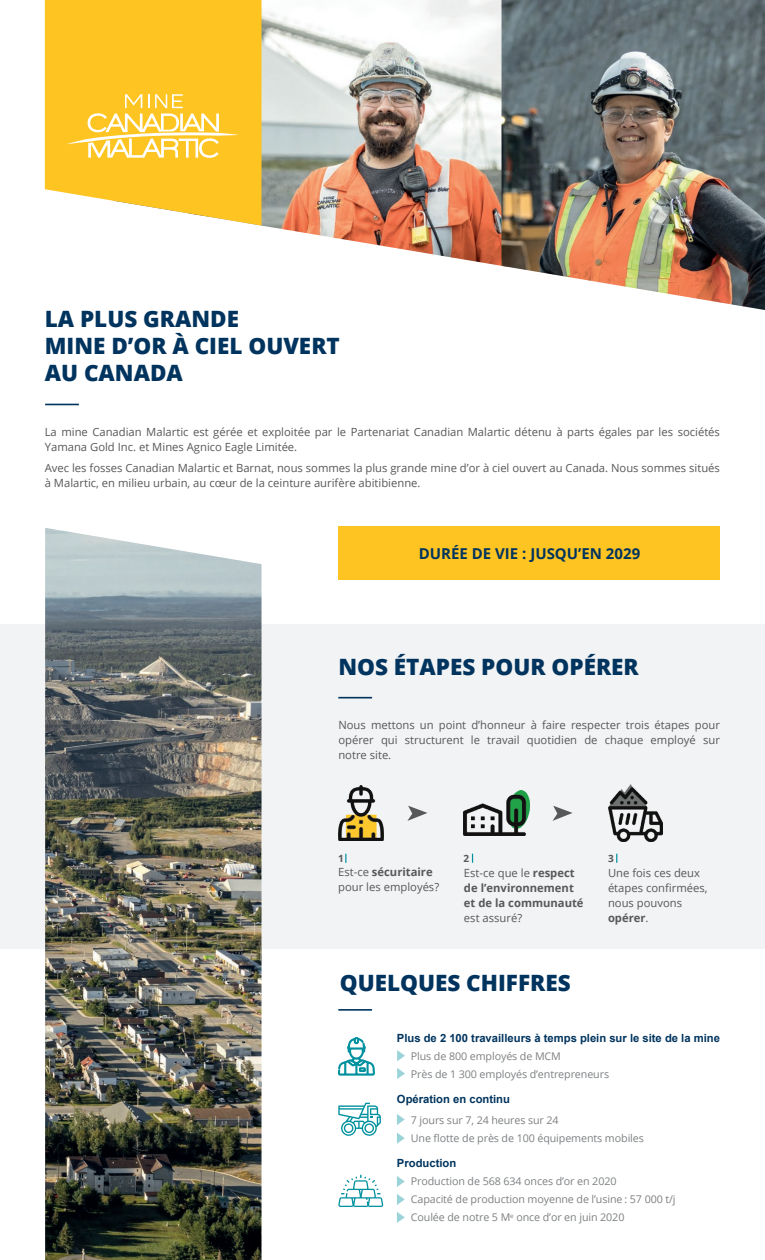
<style>
.page{position:relative;width:765px;height:1260px;background:#fff}
.page>*{position:absolute;margin:0;border:0;box-sizing:border-box;transform-origin:0 0}
.Titre{font:800 22.5px/27px "Open Sans";color:#00345e}
.encadré_-_bleu{font:700 15px "Open Sans";color:#00345e}
.Texte_courant{font:11.25px/15px "Open Sans";color:#57585a}
.intertitre{font:700 11.25px "Arial";color:#00345e}
.Texte_courant-2{font:700 11.25px/15px "Open Sans";color:#57585a}
.descriptions_icones{font:11.25px/15px "Open Sans";color:#57585a}
.liste_à_puce{font:10.62px "Open Sans";letter-spacing:-.01em;color:#7e8083}
.titre_icones{font:700 10px "Open Sans";color:#57585a}
.s1{font-weight:700}
.s2{font-weight:400}
</style>
<div class="page">
<div style="left:0;top:624px;width:765px;height:325px;background:#f2f3f4"></div>
<div style="left:339px;top:526px;width:381px;height:54px;background:#fec422"></div>
<hr style="left:45px;top:404px;width:34px;height:1px;background:#00345e">
<hr style="left:338px;top:697px;width:34px;height:1px;background:#00345e">
<hr style="left:338px;top:1009px;width:34px;height:2px;background:#00345e">
<img style="left:338px;top:786px;width:45px;height:55px">
<img style="left:464px;top:791px;width:65px;height:45px">
<img style="left:608px;top:785px;width:54px;height:57px">
<svg style="left:407px;top:806px;width:20px;height:15px"></svg>
<svg style="left:552px;top:806px;width:21px;height:15px"></svg>
<svg style="left:338px;top:1037px;width:37px;height:39px"></svg>
<svg style="left:338px;top:1103px;width:43px;height:33px"></svg>
<svg style="left:397px;top:1050px;width:8px;height:11px"></svg>
<svg style="left:397px;top:1114px;width:8px;height:11px"></svg>
<svg style="left:397px;top:1176px;width:8px;height:11px"></svg>
<svg style="left:397px;top:1068px;width:8px;height:11px"></svg>
<svg style="left:397px;top:1133px;width:8px;height:11px"></svg>
<svg style="left:397px;top:1194px;width:8px;height:11px"></svg>
<svg style="left:397px;top:1212px;width:8px;height:11px"></svg>
<svg style="left:338px;top:1175px;width:45px;height:32px"></svg>
<img style="left:45px;top:528px;width:217px;height:732px">
<img style="left:262px;top:0;width:240px;height:266px">
<svg style="left:45px;top:0;width:217px;height:226px;background:#fdca39"></svg>
<svg style="left:66px;top:94px;width:174px;height:64px;background:#fed153"></svg>
<img style="left:502px;top:0;width:263px;height:310px">
<p class="Titre" style="left:45px;top:304px;width:297px">LA PLUS GRANDE<br>MINE D’OR À CIEL OUVERT<br>AU CANADA</p>
<p class="Texte_courant" style="left:45px;top:424px;width:677px">La mine Canadian Malartic est gérée et exploitée par le Partenariat Canadian Malartic détenu à parts égales par les sociétés<br>Yamana Gold Inc. et Mines Agnico Eagle Limitée.</p>
<p class="Texte_courant" style="left:45px;top:460px;width:677px">Avec les fosses Canadian Malartic et Barnat, nous sommes la plus grande mine d’or à ciel ouvert au Canada. Nous sommes situés à Malartic, en milieu urbain, au cœur de la ceinture aurifère abitibienne.</p>
<p class="encadré_-_bleu" style="left:419px;top:543px;width:223px">DURÉE DE VIE : JUSQU’EN 2029</p>
<p class="Titre" style="left:338px;top:652px;width:302px">NOS ÉTAPES POUR OPÉRER</p>
<p class="Texte_courant" style="left:338px;top:717px;width:383px;text-align:justify">Nous mettons un point d’honneur à faire respecter trois étapes pour opérer qui structurent le travail quotidien de chaque employé sur notre site.</p>
<p class="titre_icones" style="left:338px;top:851px;width:7px">1</p>
<p class="descriptions_icones" style="left:338px;top:865px;width:103px">Est-ce <span class="s1">sécuritaire </span>pour les employés?</p>
<p class="titre_icones" style="left:464px;top:851px;width:7px">2</p>
<p class="Texte_courant-2" style="left:464px;top:865px;width:121px"><span class="s2">Est-ce que le</span> respect de l’environnement et de la communauté <span class="s2">est assuré?</span></p>
<p class="titre_icones" style="left:608px;top:851px;width:7px">3</p>
<p class="Texte_courant" style="left:608px;top:865px;width:101px">Une fois ces deux étapes confirmées, nous pouvons <span class="s1">opérer</span>.</p>
<p class="Titre" style="left:340px;top:968px;width:233px">QUELQUES CHIFFRES</p>
<p class="intertitre" style="left:397px;top:1030px;width:325px">Plus de 2 100 travailleurs à temps plein sur le site de la mine</p>
<p class="liste_à_puce" style="left:411px;top:1049px;width:152px">Plus de 800 employés de MCM</p>
<p class="liste_à_puce" style="left:411px;top:1067px;width:200px">Près de 1 300 employés d’entrepreneurs</p>
<p class="intertitre" style="left:397px;top:1092px;width:115px">Opération en continu</p>
<p class="liste_à_puce" style="left:411px;top:1112px;width:149px">7 jours sur 7, 24 heures sur 24</p>
<p class="liste_à_puce" style="left:411px;top:1131px;width:235px">Une flotte de près de 100 équipements mobiles</p>
<p class="intertitre" style="left:397px;top:1155px;width:61px">Production</p>
<p class="liste_à_puce" style="left:411px;top:1174px;width:207px">Production de 568 634 onces d’or en 2020</p>
<p class="liste_à_puce" style="left:411px;top:1192px;width:266px">Capacité de production moyenne de l’usine : 57 000 t/j</p>
<p class="liste_à_puce" style="left:411px;top:1210px;width:215px">Coulée de notre 5 M<sup>e</sup> once d’or en juin 2020</p>
</div>
